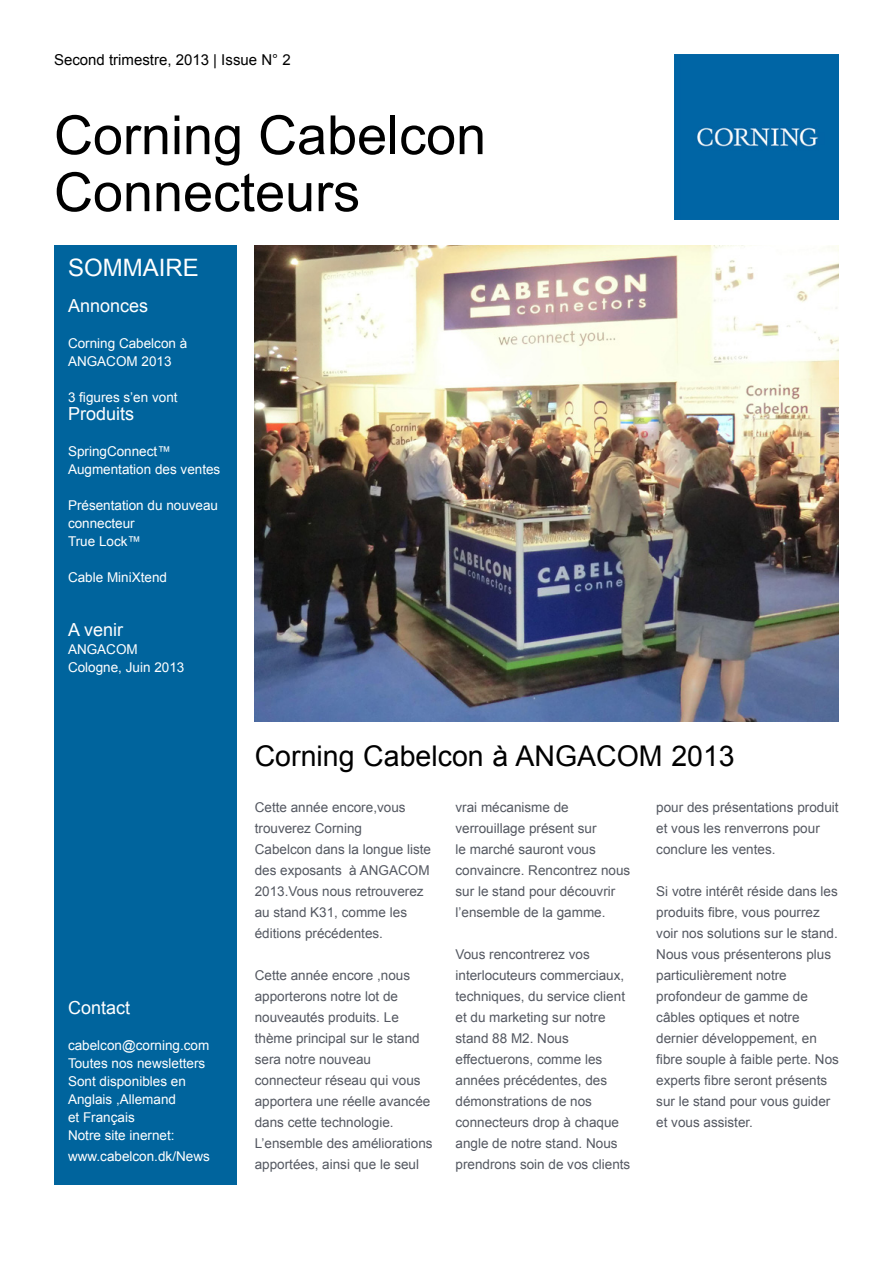
<style>
.page{position:relative;width:893px;height:1263px;background:#fff}
.page>*{position:absolute;margin:0;border:0;box-sizing:border-box;transform-origin:0 0}
.t1{font:54px/57px "Arial";color:#000}
.t2{font:28.5px "Arial";color:#000}
.t3{font:24px "Arial";color:#fff}
.t4{font:18px "Arial";color:#fff}
.t5{font:15px "Arial";color:#000}
.t6{font:13.5px/21px "Arial";color:#545861}
.t7{font:13.5px/18px "Arial";color:#fff}
</style>
<div class="page">
<div style="left:54px;top:245px;width:183px;height:939px;background:#00649d"></div>
<div style="left:674px;top:54px;width:165px;height:165px;background:#0065a5"></div>
<img style="left:255px;top:245px;width:584px;height:477px">
<p class="t5" style="left:54px;top:50px;width:238px">Second trimestre, 2013 | Issue N° 2</p>
<h1 class="t1" style="left:54px;top:107px;width:434px">Corning Cabelcon<br>Connecteurs</h1>
<h3 class="t3" style="left:68px;top:252px;width:132px">SOMMAIRE</h3>
<h3 class="t4" style="left:68px;top:294px;width:82px">Annonces</h3>
<p class="t7" style="left:68px;top:335px;width:121px">Corning Cabelcon à<br>ANGACOM 2013</p>
<p class="t7" style="left:68px;top:389px;width:111px">3 figures s’en vont</p>
<h3 class="t4" style="left:68px;top:402px;width:68px">Produits</h3>
<p class="t7" style="left:68px;top:443px;width:154px">SpringConnect™<br>Augmentation des ventes</p>
<p class="t7" style="left:68px;top:497px;width:152px">Présentation du nouveau connecteur<br>True Lock™</p>
<p class="t7" style="left:68px;top:568px;width:101px">Cable MiniXtend</p>
<h3 class="t4" style="left:68px;top:618px;width:57px">A venir</h3>
<p class="t7" style="left:68px;top:641px;width:118px">ANGACOM<br>Cologne, Juin 2013</p>
<h3 class="t4" style="left:68px;top:996px;width:64px">Contact</h3>
<p class="t7" style="left:68px;top:1037px;width:143px">cabelcon@corning.com<br>Toutes nos newsletters<br>Sont disponibles en<br>Anglais ,Allemand<br>et Français<br>Notre site inernet:</p>
<p class="t7" style="left:68px;top:1147px;width:143px">www.cabelcon.dk/News</p>
<h2 class="t2" style="left:255px;top:737px;width:481px">Corning Cabelcon à ANGACOM 2013</h2>
<p class="t6" style="left:255px;top:797px;width:178px">Cette année encore,vous trouverez Corning<br>Cabelcon dans la longue liste des exposants à ANGACOM<br>2013.Vous nous retrouverez au stand K31, comme les éditions précédentes.</p>
<p class="t6" style="left:255px;top:965px;width:179px">Cette année encore ,nous apporterons notre lot de nouveautés produits. Le thème principal sur le stand sera notre nouveau connecteur réseau qui vous apportera une réelle avancée dans cette technologie.<br>L’ensemble des améliorations apportées, ainsi que le seul</p>
<p class="t6" style="left:455px;top:797px;width:176px">vrai mécanisme de verrouillage présent sur<br>le marché sauront vous convaincre. Rencontrez nous sur le stand pour découvrir l’ensemble de la gamme.</p>
<p class="t6" style="left:455px;top:944px;width:176px">Vous rencontrerez vos interlocuteurs commerciaux, techniques, du service client et du marketing sur notre stand 88 M2. Nous effectuerons, comme les années précédentes, des démonstrations de nos connecteurs drop à chaque angle de notre stand. Nous prendrons soin de vos clients</p>
<p class="t6" style="left:656px;top:797px;width:184px">pour des présentations produit et vous les renverrons pour conclure les ventes.</p>
<p class="t6" style="left:656px;top:881px;width:184px">Si votre intérêt réside dans les produits fibre, vous pourrez voir nos solutions sur le stand.<br>Nous vous présenterons plus particulièrement notre profondeur de gamme de câbles optiques et notre dernier développement, en fibre souple à faible perte. Nos experts fibre seront présents sur le stand pour vous guider et vous assister.</p>
</div>
